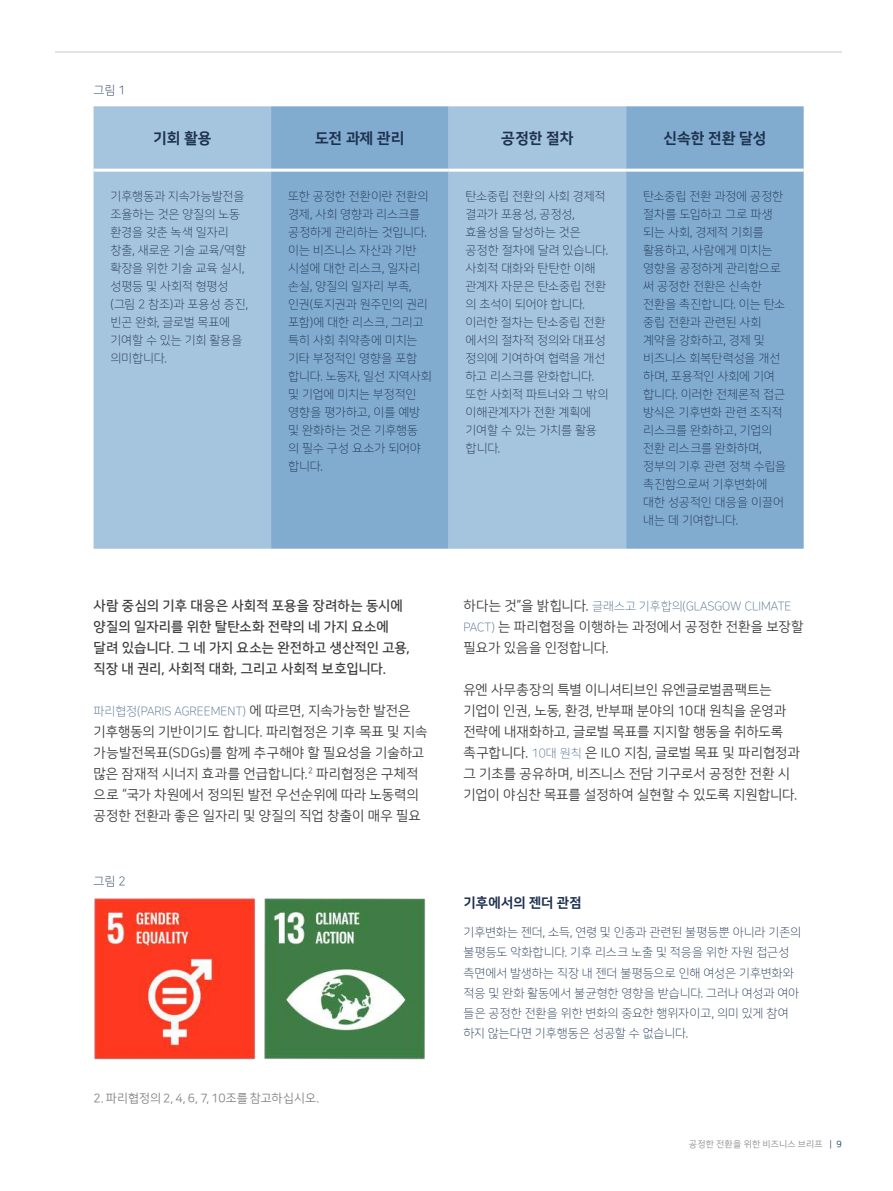
<style>
.page{position:relative;width:893px;height:1191px;background:#fff}
.page>*{position:absolute;margin:0;border:0;box-sizing:border-box;transform-origin:0 0}
.t1{font:15px "Nanum Square EB";letter-spacing:-.005em;color:#1e3250}
.t2{font:13.5px/21px "Nanum Square R";letter-spacing:.005em;color:#3e3e3f}
.t3{font:13.5px/21px "Nanum Square B";letter-spacing:.005em;color:#3e3e3f}
.t4{font:13.5px "Nanum Square EB";letter-spacing:.015em;color:#1e3250}
.t5{font:12px/18px "Nanum Square L";color:#1e3250}
.t6{font:12px "Nanum Square L";color:#4c6b8b}
.t7{font:12px "Nanum Square R";letter-spacing:.005em;color:#808285}
.t8{font:9px "Nanum Square R";letter-spacing:.02em;color:#8d8d8e}
.s1{font-family:"Nanum Square R";font-size:13.5px;color:#3e3e3f}
.s2{font-family:"Nanum Square L";font-size:12px;color:#4c6b8b}
.s3{color:#1e3250}
</style>
<div class="page">
<hr style="left:55px;top:51px;width:787px;height:1px;background:#e2e3e4">
<div style="left:94px;top:106px;width:177px;height:443px;background:#a5c4dd"></div>
<svg style="left:271px;top:106px;width:533px;height:443px;background:#8db4d3"></svg>
<hr style="left:94px;top:169px;width:177px;height:3px;background:#fff">
<hr style="left:271px;top:169px;width:178px;height:3px;background:#fff">
<hr style="left:449px;top:169px;width:177px;height:3px;background:#fff">
<hr style="left:626px;top:169px;width:178px;height:3px;background:#fff">
<img style="left:94px;top:898px;width:161px;height:161px">
<img style="left:264px;top:898px;width:161px;height:161px">
<p class="t5" style="left:94px;top:81px;width:34px">그림 1</p>
<p class="t1" style="left:153px;top:130px;width:60px">기회 활용</p>
<p class="t1" style="left:315px;top:130px;width:91px">도전 과제 관리</p>
<p class="t1" style="left:501px;top:130px;width:74px">공정한 절차</p>
<p class="t1" style="left:663px;top:130px;width:104px">신속한 전환 달성</p>
<p class="t5" style="left:111px;top:188px;width:139px">기후행동과 지속가능발전을 조율하는 것은 양질의 노동 환경을 갖춘 녹색 일자리 창출, 새로운 기술 교육/역할 확장을 위한 기술 교육 실시, 성평등 및 사회적 형평성 (그림 2 참조)과 포용성 증진, 빈곤 완화, 글로벌 목표에 기여할 수 있는 기회 활용을 의미합니다.</p>
<p class="t5" style="left:288px;top:188px;width:145px">또한 공정한 전환이란 전환의 경제, 사회 영향과 리스크를 공정하게 관리하는 것입니다. 이는 비즈니스 자산과 기반 시설에 대한 리스크, 일자리 손실, 양질의 일자리 부족, 인권(토지권과 원주민의 권리 포함)에 대한 리스크, 그리고 특히 사회 취약층에 미치는 기타 부정적인 영향을 포함 합니다. 노동자, 일선 지역사회 및 기업에 미치는 부정적인 영향을 평가하고, 이를 예방 및 완화하는 것은 기후행동 의 필수 구성 요소가 되어야 합니다.</p>
<p class="t5" style="left:466px;top:188px;width:144px">탄소중립 전환의 사회 경제적 결과가 포용성, 공정성, 효율성을 달성하는 것은 공정한 절차에 달려 있습니다. 사회적 대화와 탄탄한 이해 관계자 자문은 탄소중립 전환 의 초석이 되어야 합니다. 이러한 절차는 탄소중립 전환 에서의 절차적 정의와 대표성 정의에 기여하여 협력을 개선 하고 리스크를 완화합니다. 또한 사회적 파트너와 그 밖의 이해관계자가 전환 계획에 기여할 수 있는 가치를 활용 합니다.</p>
<p class="t5" style="left:643px;top:188px;width:145px">탄소중립 전환 과정에 공정한 절차를 도입하고 그로 파생 되는 사회, 경제적 기회를 활용하고, 사람에게 미치는 영향을 공정하게 관리함으로 써 공정한 전환은 신속한 전환을 촉진합니다. 이는 탄소 중립 전환과 관련된 사회 계약을 강화하고, 경제 및 비즈니스 회복탄력성을 개선 하며, 포용적인 사회에 기여 합니다. 이러한 전체론적 접근 방식은 기후변화 관련 조직적 리스크를 완화하고, 기업의 전환 리스크를 완화하며, 정부의 기후 관련 정책 수립을 촉진함으로써 기후변화에 대한 성공적인 대응을 이끌어 내는 데 기여합니다.</p>
<p class="t3" style="left:94px;top:595px;width:318px">사람 중심의 기후 대응은 사회적 포용을 장려하는 동시에 양질의 일자리를 위한 탈탄소화 전략의 네 가지 요소에 달려 있습니다. 그 네 가지 요소는 완전하고 생산적인 고용, 직장 내 권리, 사회적 대화, 그리고 사회적 보호입니다.</p>
<p class="t6" style="left:94px;top:704px;width:318px">파리협정(PARIS AGREEMENT) <span class="s1">에 따르면, 지속가능한 발전은</span></p>
<p class="t2" style="left:94px;top:721px;width:335px">기후행동의 기반이기도 합니다. 파리협정은 기후 목표 및 지속 가능발전목표(SDGs)를 함께 추구해야 할 필요성을 기술하고 많은 잠재적 시너지 효과를 언급합니다.<sup>2</sup> 파리협정은 구체적 으로 “국가 차원에서 정의된 발전 우선순위에 따라 노동력의 공정한 전환과 좋은 일자리 및 양질의 직업 창출이 매우 필요</p>
<p class="t5" style="left:94px;top:872px;width:34px">그림 2</p>
<p class="t7" style="left:94px;top:1092px;width:227px">2. 파리협정의 2, 4, 6, 7, 10조를 참고하십시오.</p>
<p class="t6" style="left:463px;top:599px;width:330px"><span class="s1">하다는 것”을 밝힙니다.</span> 글래스고 기후합의(GLASGOW CLIMATE</p>
<p class="t2" style="left:463px;top:616px;width:341px"><span class="s2">PACT)</span> 는 파리협정을 이행하는 과정에서 공정한 전환을 보장할 필요가 있음을 인정합니다.</p>
<p class="t2" style="left:463px;top:679px;width:338px">유엔 사무총장의 특별 이니셔티브인 유엔글로벌콤팩트는 기업이 인권, 노동, 환경, 반부패 분야의 10대 원칙을 운영과 전략에 내재화하고, 글로벌 목표를 지지할 행동을 취하도록 촉구합니다. <span class="s2">10대 원칙</span> 은 ILO 지침, 글로벌 목표 및 파리협정과 그 기초를 공유하며, 비즈니스 전담 기구로서 공정한 전환 시 기업이 야심찬 목표를 설정하여 실현할 수 있도록 지원합니다.</p>
<p class="t4" style="left:463px;top:895px;width:120px">기후에서의 젠더 관점</p>
<p class="t5" style="left:463px;top:922px;width:339px;line-height:20.2px">기후변화는 젠더, 소득, 연령 및 인종과 관련된 불평등뿐 아니라 기존의 불평등도 악화합니다. 기후 리스크 노출 및 적응을 위한 자원 접근성 측면에서 발생하는 직장 내 젠더 불평등으로 인해 여성은 기후변화와 적응 및 완화 활동에서 불균형한 영향을 받습니다. 그러나 여성과 여아 들은 공정한 전환을 위한 변화의 중요한 행위자이고, 의미 있게 참여 하지 않는다면 기후행동은 성공할 수 없습니다.</p>
<p class="t8" style="left:689px;top:1139px;width:155px">공정한 전환을 위한 비즈니스 브리프 <span class="s3">| 9</span></p>
</div>
